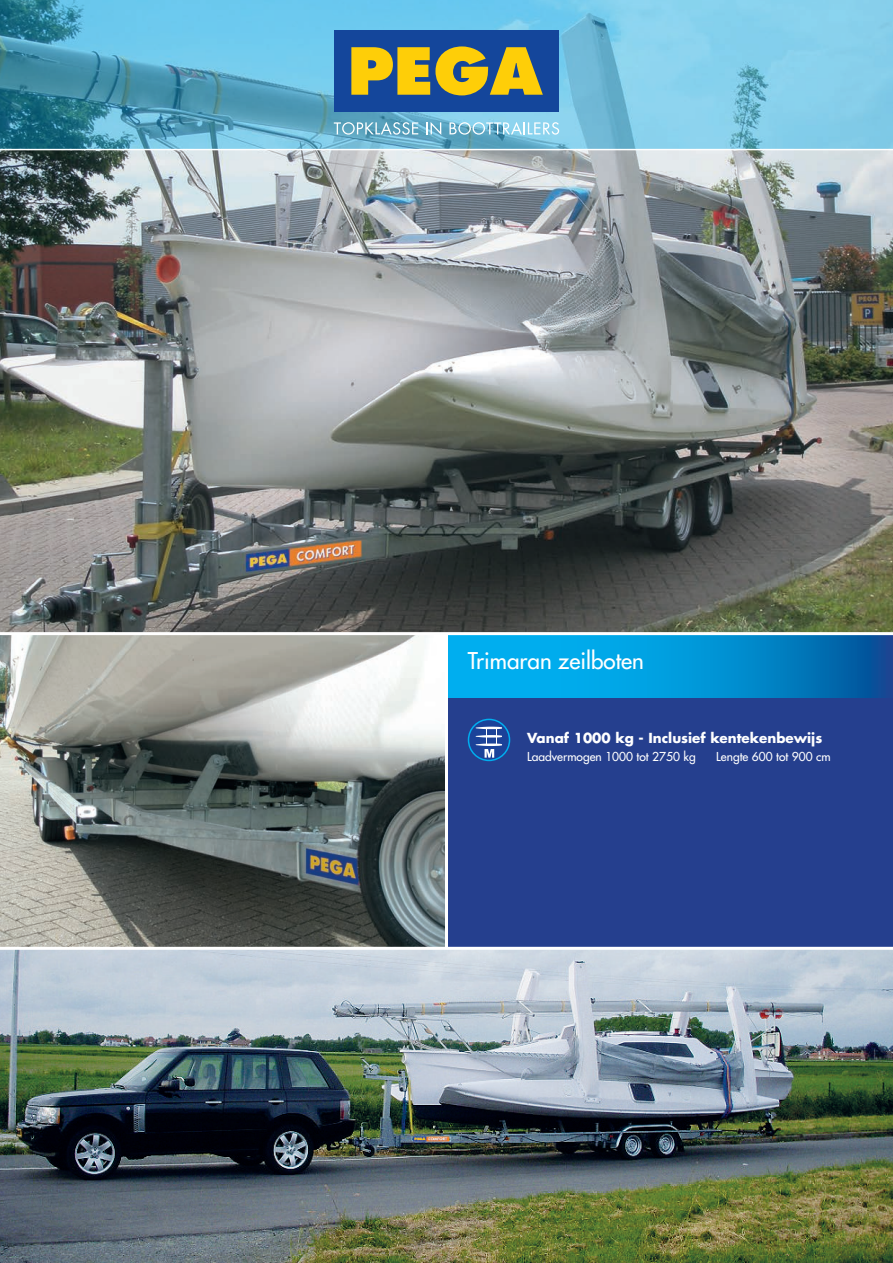
<style>
.page{position:relative;width:893px;height:1263px;background:#fff}
.page>*{position:absolute;margin:0;border:0;box-sizing:border-box;transform-origin:0 0}
.t1{font:500 22.5px "Futura Std";color:#fff}
.t2{font:700 13.5px "Futura Std";color:#fff}
.t3{font:500 12px "Futura Std";color:#fff}
</style>
<div class="page">
<div style="left:446px;top:634px;width:447px;height:314px;background:#253f8e"></div>
<img style="left:0;top:150px;width:893px;height:482px">
<svg style="left:0;top:0;width:893px;height:149px;background:#6bb9d7"></svg>
<div style="left:334px;top:30px;width:225px;height:81px;background:#14469b"></div>
<svg style="left:351px;top:46px;width:192px;height:49px"></svg>
<svg style="left:334px;top:122px;width:84px;height:13px"></svg>
<svg style="left:426px;top:122px;width:15px;height:13px"></svg>
<svg style="left:449px;top:122px;width:110px;height:13px"></svg>
<img style="left:0;top:635px;width:445px;height:312px">
<img style="left:0;top:950px;width:893px;height:313px">
<hr style="left:0;top:947px;width:893px;height:3px;background:#fff">
<svg style="left:468px;top:719px;width:41px;height:41px"></svg>
<svg style="left:475px;top:727px;width:27px;height:31px"></svg>
<div style="left:468px;top:719px;width:42px;height:42px;border:2px solid #00aeef;border-radius:50%"></div>
<svg style="left:448px;top:635px;width:445px;height:62px;background:#0192d3"></svg>
<hr style="left:0;top:632px;width:893px;height:3px;background:#fff">
<hr style="left:445px;top:634px;width:3px;height:314px;background:#fff">
<p class="t1" style="left:468px;top:647px;width:178px">Trimaran zeilboten</p>
<p class="t2" style="left:527px;top:728px;width:296px">Vanaf 1000 kg - Inclusief kentekenbewijs</p>
<p class="t3" style="left:527px;top:749px;width:170px">Laadvermogen 1000 tot 2750 kg</p>
<p class="t3" style="left:716px;top:749px;width:116px">Lengte 600 tot 900 cm</p>
</div>
